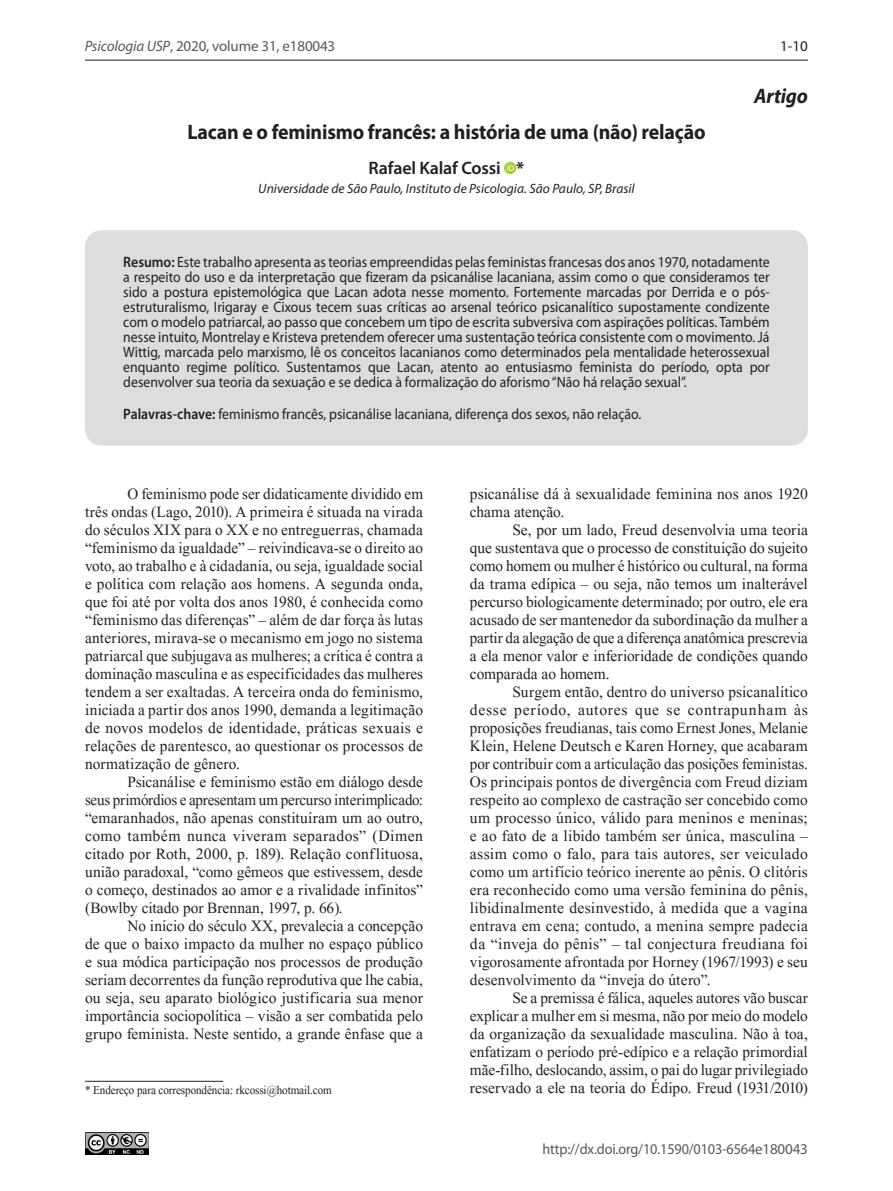
<style>
.page{position:relative;width:893px;height:1191px;background:#fff}
.page>*{position:absolute;margin:0;border:0;box-sizing:border-box;transform-origin:0 0}
.titulo{font:700 21px "Myriad Pro";letter-spacing:-.01em;color:#231f20;scale:.95 1}
.Sessao{font:italic 700 21px "Myriad Pro";letter-spacing:-.01em;color:#231f20;scale:.95 1}
.TEXTO{font:19.5px/18px "Aparajita";letter-spacing:.005em;color:#231f20;text-align:justify}
.TEXTO-2{font:19.5px/18px "Aparajita";letter-spacing:.005em;color:#231f20;text-align:justify;scale:.96 1}
.autores{font:600 18px "Myriad Pro";letter-spacing:-.01em;color:#231f20}
.resumo{font:15px/15px "Myriad Pro";color:#231f20;text-align:justify;scale:.92 1}
.palavras-chave{font:15px "Myriad Pro";color:#231f20;scale:.92 1}
.rodape-1st{font:15px "Aparajita";letter-spacing:-.005em;color:#231f20;scale:.92 1}
.t1{font:15px "Myriad Pro";letter-spacing:-.01em;color:#57585a;scale:.95 1}
.t2{font:15px "Myriad Pro";letter-spacing:-.01em;color:#57585a}
.resumo-2{font:15px "Myriad Pro";color:#231f20}
.instituicao{font:italic 13.5px "Myriad Pro";color:#231f20}
.s1{font-style:italic}
.s2{font-weight:700}
.s3{font-weight:600}
</style>
<div class="page">
<hr style="left:85px;top:60px;width:723px;height:1px;background:#231f20">
<img style="left:85px;top:1132px;width:63px;height:23px">
<div style="left:85px;top:230px;width:723px;height:215px;background:#dcdddf;border-radius:17px"></div>
<div style="left:504px;top:162px;width:12px;height:12px;background:#a6cf38;border-radius:50%"></div>
<svg style="left:507px;top:164px;width:7px;height:7px"></svg>
<hr style="left:85px;top:1081px;width:138px;height:1px;background:#231f20">
<p class="t2" style="left:85px;top:37px;width:252px"><span class="s1">Psicologia USP</span>, 2020, volume 31, e180043</p>
<p class="resumo-2" style="left:780px;top:37px;width:29px">1-10</p>
<p class="titulo" style="left:187px;top:118px;width:547px">Lacan e o feminismo francês: a história de uma (não) relação</p>
<p class="autores" style="left:369px;top:157px;width:157px">Rafael Kalaf Cossi <span class="s2">*</span></p>
<p class="instituicao" style="left:258px;top:180px;width:378px">Universidade de São Paulo, Instituto de Psicologia. São Paulo, SP, Brasil</p>
<p class="Sessao" style="left:754px;top:82px;width:58px">Artigo</p>
<p class="resumo" style="left:123px;top:254px;width:704px"><span class="s3">Resumo:</span> Este trabalho apresenta as teorias empreendidas pelas feministas francesas dos anos 1970, notadamente a respeito do uso e da interpretação que fizeram da psicanálise lacaniana, assim como o que consideramos ter sido a postura epistemológica que Lacan adota nesse momento. Fortemente marcadas por Derrida e o pós&shy;estruturalismo, Irigaray e Cixous tecem suas críticas ao arsenal teórico psicanalítico supostamente condizente com o modelo patriarcal, ao passo que concebem um tipo de escrita subversiva com aspirações políticas. Também nesse intuito, Montrelay e Kristeva pretendem oferecer uma sustentação teórica consistente com o movimento. Já Wittig, marcada pelo marxismo, lê os conceitos lacanianos como determinados pela mentalidade heterossexual enquanto regime político. Sustentamos que Lacan, atento ao entusiasmo feminista do período, opta por desenvolver sua teoria da sexuação e se dedica à formalização do aforismo “Não há relação sexual”.</p>
<p class="palavras-chave" style="left:123px;top:405px;width:565px"><span class="s3">Palavras-chave:</span> feminismo francês, psicanálise lacaniana, diferença dos sexos, não relação.</p>
<p class="TEXTO-2" style="left:85px;top:486px;width:354px;text-indent:43px">O feminismo pode ser didaticamente dividido em três ondas (Lago, 2010). A primeira é situada na virada do séculos XIX para o XX e no entreguerras, chamada “feminismo da igualdade” – reivindicava-se o direito ao voto, ao trabalho e à cidadania, ou seja, igualdade social e política com relação aos homens. A segunda onda, que foi até por volta dos anos 1980, é conhecida como “feminismo das diferenças” – além de dar força às lutas anteriores, mirava-se o mecanismo em jogo no sistema patriarcal que subjugava as mulheres; a crítica é contra a dominação masculina e as especificidades das mulheres tendem a ser exaltadas. A terceira onda do feminismo, iniciada a partir dos anos 1990, demanda a legitimação de novos modelos de identidade, práticas sexuais e relações de parentesco, ao questionar os processos de normatização de gênero.</p>
<p class="TEXTO" style="left:85px;top:774px;width:340px;text-indent:43px">Psicanálise e feminismo estão em diálogo desde seus primórdios e apresentam um percurso interimplicado: “emaranhados, não apenas constituíram um ao outro, como também nunca viveram separados” (Dimen citado por Roth, 2000, p. 189). Relação conflituosa, união paradoxal, “como gêmeos que estivessem, desde o começo, destinados ao amor e a rivalidade infinitos” (Bowlby citado por Brennan, 1997, p. 66).</p>
<p class="TEXTO" style="left:85px;top:918px;width:340px;text-indent:43px">No início do século XX, prevalecia a concepção de que o baixo impacto da mulher no espaço público e sua módica participação nos processos de produção seriam decorrentes da função reprodutiva que lhe cabia, ou seja, seu aparato biológico justificaria sua menor importância sociopolítica – visão a ser combatida pelo grupo feminista. Neste sentido, a grande ênfase que a</p>
<p class="rodape-1st" style="left:85px;top:1081px;width:270px">* Endereço para correspondência: rkcossi@hotmail.com</p>
<p class="TEXTO" style="left:470px;top:486px;width:339px">psicanálise dá à sexualidade feminina nos anos 1920 chama atenção.</p>
<p class="TEXTO" style="left:470px;top:522px;width:340px;text-indent:43px">Se, por um lado, Freud desenvolvia uma teoria que sustentava que o processo de constituição do sujeito como homem ou mulher é histórico ou cultural, na forma da trama edípica – ou seja, não temos um inalterável percurso biologicamente determinado; por outro, ele era acusado de ser mantenedor da subordinação da mulher a partir da alegação de que a diferença anatômica prescrevia a ela menor valor e inferioridade de condições quando comparada ao homem.</p>
<p class="TEXTO" style="left:470px;top:684px;width:340px;text-indent:43px">Surgem então, dentro do universo psicanalítico desse período, autores que se contrapunham às proposições freudianas, tais como Ernest Jones, Melanie Klein, Helene Deutsch e Karen Horney, que acabaram por contribuir com a articulação das posições feministas.<br>Os principais pontos de divergência com Freud diziam respeito ao complexo de castração ser concebido como um processo único, válido para meninos e meninas; e ao fato de a libido também ser única, masculina – assim como o falo, para tais autores, ser veiculado como um artifício teórico inerente ao pênis. O clitóris era reconhecido como uma versão feminina do pênis, libidinalmente desinvestido, à medida que a vagina entrava em cena; contudo, a menina sempre padecia da “inveja do pênis” – tal conjectura freudiana foi vigorosamente afrontada por Horney (1967/1993) e seu desenvolvimento da “inveja do útero”.</p>
<p class="TEXTO" style="left:470px;top:990px;width:340px;text-indent:43px">Se a premissa é fálica, aqueles autores vão buscar explicar a mulher em si mesma, não por meio do modelo da organização da sexualidade masculina. Não à toa, enfatizam o período pré-edípico e a relação primordial mãe-filho, deslocando, assim, o pai do lugar privilegiado reservado a ele na teoria do Édipo. Freud (1931/2010)</p>
<p class="t1" style="left:542px;top:1139px;width:281px">http://dx.doi.org/10.1590/0103-6564e180043</p>
</div>
